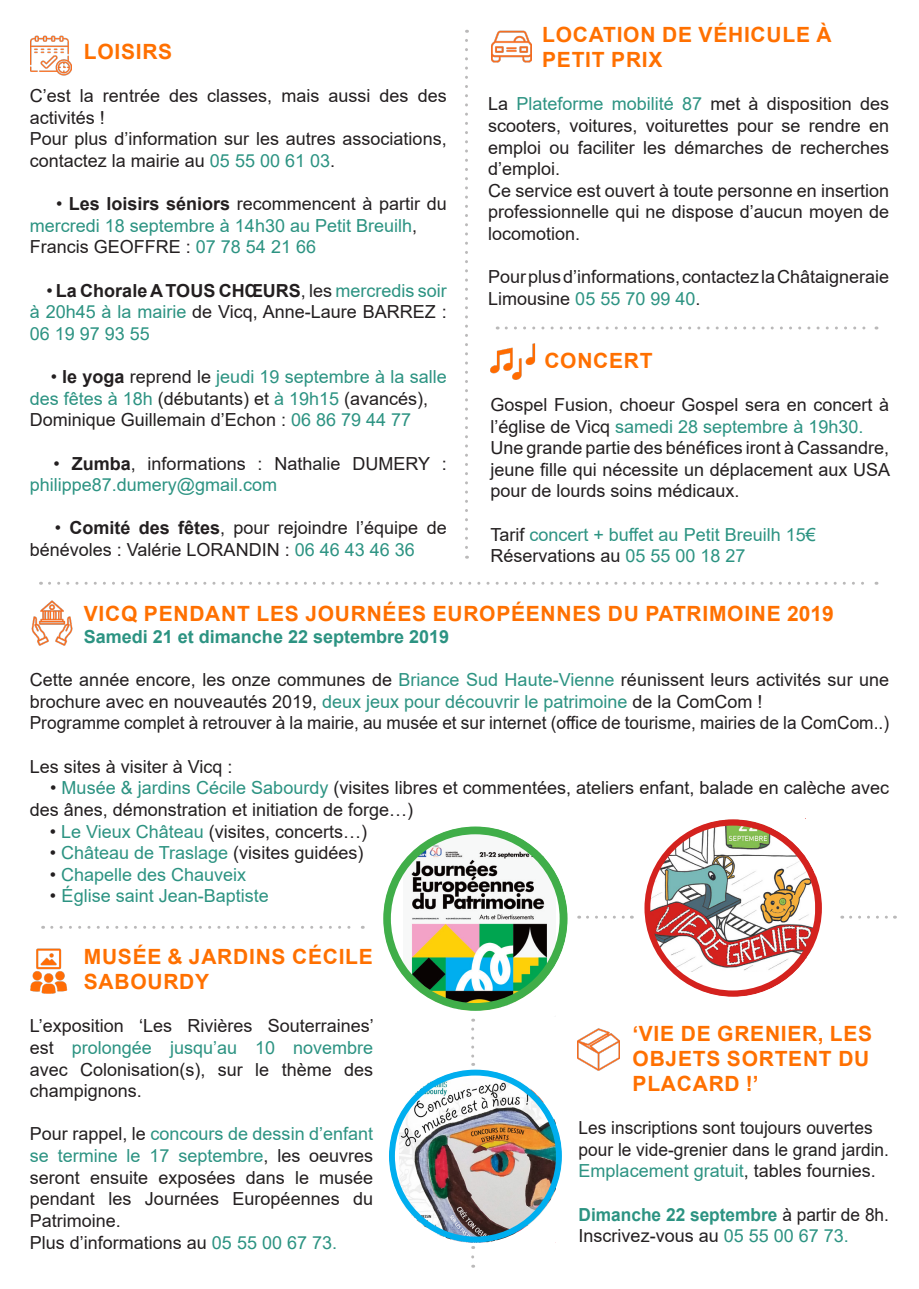
<style>
.page{position:relative;width:919px;height:1289px;background:#fff}
.page>*{position:absolute;margin:0;border:0;box-sizing:border-box;transform-origin:0 0}
.t1{font:700 21px/25.2px "Arial";letter-spacing:.035em;color:#ff7000}
.t2{font:18px/21.6px "Arial";color:#231f20}
.t3{font:18px/21.6px "Arial";color:#2c9382}
.t4{font:18px/21.6px "Arial";color:#231f20;scale:.96 1}
.t5{font:700 18px "Arial";color:#2c9382}
.s1{color:#2c9382}
.s2{color:#231f20}
.s3{font-weight:700;color:#231f20}
.s4{font-weight:700}
.s5{font-weight:700;color:#2c9382}
</style>
<div class="page">
<img style="left:403px;top:831px;width:152px;height:178px">
<div style="left:382px;top:826px;width:185px;height:185px;border:8px solid #40ae49;border-radius:50%"></div>
<div style="left:349px;top:793px;width:252px;height:251px;border:34px solid #fff;border-radius:50%"></div>
<img style="left:651px;top:820px;width:170px;height:151px">
<div style="left:643px;top:819px;width:178px;height:178px;border:7px solid #d4221e;border-radius:50%"></div>
<div style="left:618px;top:793px;width:230px;height:230px;border:26px solid #fff;border-radius:50%"></div>
<div style="left:805px;top:808px;width:26px;height:31px;background:#fff"></div>
<img style="left:399px;top:1077px;width:156px;height:165px">
<div style="left:389px;top:1069px;width:173px;height:173px;border:6px solid #00aeef;border-radius:50%"></div>
<div style="left:357px;top:1037px;width:236px;height:237px;border:31px solid #fff;border-radius:50%"></div>
<img style="left:31px;top:35px;width:40px;height:41px">
<img style="left:577px;top:1028px;width:42px;height:42px">
<img style="left:30px;top:949px;width:37px;height:44px">
<img style="left:31px;top:601px;width:42px;height:45px">
<svg style="left:49px;top:581px;width:827px;height:3px"></svg>
<svg style="left:506px;top:326px;width:370px;height:3px"></svg>
<img style="left:491px;top:30px;width:40px;height:33px">
<svg style="left:465px;top:40px;width:3px;height:518px"></svg>
<svg style="left:52px;top:925px;width:311px;height:3px"></svg>
<svg style="left:471px;top:1028px;width:3px;height:37px"></svg>
<svg style="left:471px;top:1256px;width:3px;height:11px"></svg>
<svg style="left:587px;top:915px;width:45px;height:3px"></svg>
<svg style="left:850px;top:915px;width:45px;height:3px"></svg>
<img style="left:491px;top:344px;width:45px;height:36px">
<p class="t1" style="left:84px;top:39px;width:90px">LOISIRS</p>
<p class="t2" style="left:30px;top:85px;width:418px">C’est la rentrée des classes, mais aussi des des activités !<br>Pour plus d’information sur les autres associations, contactez la mairie au <span class="s1">05 55 00 61 03</span>.</p>
<p class="t3" style="left:30px;top:193px;width:418px;text-indent:26px"><span class="s2">•</span> <span class="s3">Les loisirs séniors</span> <span class="s2">recommencent à partir du </span>mercredi 18 septembre à 14h30 au Petit Breuilh<span class="s2">,<br>Francis GEOFFRE :</span> 07 78 54 21 66</p>
<p class="t3" style="left:30px;top:279px;width:418px;text-align:justify;text-indent:17px"><span class="s2">•</span> <span class="s3">La Chorale A TOUS CHŒURS</span><span class="s2">, les</span> mercredis soir à 20h45 à la mairie <span class="s2">de Vicq, Anne-Laure BARREZ :<br></span>06 19 97 93 55</p>
<p class="t2" style="left:30px;top:366px;width:418px;text-indent:21px">• <span class="s4">le yoga</span> reprend le <span class="s1">jeudi 19 septembre à la salle des fêtes à 18h</span> (débutants) et <span class="s1">à 19h15</span> (avancés),<br>Dominique Guillemain d’Echon : <span class="s1">06 86 79 44 77</span></p>
<p class="t2" style="left:30px;top:452px;width:418px;text-indent:24px">• <span class="s4">Zumba</span>, informations : Nathalie DUMERY : <span class="s1">philippe87.dumery@gmail.com</span></p>
<p class="t2" style="left:30px;top:517px;width:418px;text-indent:25px">• <span class="s4">Comité des fêtes</span>, pour rejoindre l’équipe de bénévoles : Valérie LORANDIN : <span class="s1">06 46 43 46 36</span></p>
<p class="t1" style="left:542px;top:22px;width:291px">LOCATION DE VÉHICULE À<br>PETIT PRIX</p>
<p class="t2" style="left:488px;top:93px;width:402px">La <span class="s1">Plateforme mobilité 87</span> met à disposition des scooters, voitures, voiturettes pour se rendre en emploi ou faciliter les démarches de recherches d’emploi.<br>Ce service est ouvert à toute personne en insertion professionnelle qui ne dispose d’aucun moyen de locomotion.</p>
<p class="t2" style="left:488px;top:266px;width:402px">Pour plus d’informations, contactez la Châtaigneraie<br>Limousine <span class="s1">05 55 70 99 40</span>.</p>
<p class="t1" style="left:544px;top:348px;width:110px">CONCERT</p>
<p class="t2" style="left:490px;top:393px;width:401px">Gospel Fusion, choeur Gospel sera en concert à l’église de Vicq <span class="s1">samedi 28 septembre à 19h30.<br></span>Une grande partie des bénéfices iront à Cassandre, jeune fille qui nécessite un déplacement aux USA pour de lourds soins médicaux.</p>
<p class="t3" style="left:490px;top:523px;width:327px"><span class="s2">Tarif</span> concert + buffet au Petit Breuilh 15€<br><span class="s2">Réservations au</span> 05 55 00 18 27</p>
<p class="t1" style="left:84px;top:601px;width:751px">VICQ PENDANT LES JOURNÉES EUROPÉENNES DU PATRIMOINE 2019</p>
<p class="t5" style="left:84px;top:624px;width:367px">Samedi 21 et dimanche 22 septembre 2019</p>
<p class="t2" style="left:30px;top:669px;width:860px">Cette année encore, les onze communes de <span class="s1">Briance Sud Haute-Vienne</span> réunissent leurs activités sur une brochure avec en nouveautés 2019, <span class="s1">deux jeux pour découvrir le patrimoine</span> de la ComCom !<br>Programme complet à retrouver à la mairie, au musée et sur internet (office de tourisme, mairies de la ComCom..)</p>
<p class="t2" style="left:30px;top:755px;width:204px">Les sites à visiter à Vicq :</p>
<p class="t2" style="left:30px;top:777px;width:860px;text-indent:20px">• <span class="s1">Musée &amp; jardins Cécile Sabourdy</span> (visites libres et commentées, ateliers enfant, balade en calèche avec des ânes, démonstration et initiation de forge…)</p>
<p class="t2" style="left:50px;top:820px;width:319px">• <span class="s1">Le Vieux Château</span> (visites, concerts…)</p>
<p class="t2" style="left:50px;top:841px;width:315px">• <span class="s1">Château de Traslage</span> (visites guidées)</p>
<p class="t3" style="left:50px;top:863px;width:198px"><span class="s2">•</span> Chapelle des Chauveix</p>
<p class="t3" style="left:50px;top:885px;width:221px"><span class="s2">•</span> Église saint Jean-Baptiste</p>
<p class="t1" style="left:84px;top:944px;width:290px">MUSÉE &amp; JARDINS CÉCILE<br>SABOURDY</p>
<p class="t2" style="left:30px;top:1015px;width:345px;text-align:justify">L’exposition ‘Les Rivières Souterraines’ est <span class="s1">prolongée jusqu’au 10 novembre </span>avec Colonisation(s), sur le thème des champignons.</p>
<p class="t2" style="left:30px;top:1123px;width:345px">Pour rappel, le <span class="s1">concours de dessin d’enfant se termine le 17 septembre</span>, les oeuvres seront ensuite exposées dans le musée pendant les Journées Européennes du Patrimoine.<br>Plus d’informations au <span class="s1">05 55 00 67 73.</span></p>
<p class="t1" style="left:632px;top:1020px;width:241px">‘VIE DE GRENIER, LES<br>OBJETS SORTENT DU<br>PLACARD !’</p>
<p class="t4" style="left:578px;top:1116px;width:325px">Les inscriptions sont toujours ouvertes pour le vide-grenier dans le grand jardin.<br><span class="s1">Emplacement gratuit</span>, tables fournies.</p>
<p class="t4" style="left:578px;top:1203px;width:325px"><span class="s5">Dimanche 22 septembre</span> à partir de 8h.<br>Inscrivez-vous au <span class="s1">05 55 00 67 73.</span></p>
</div>
